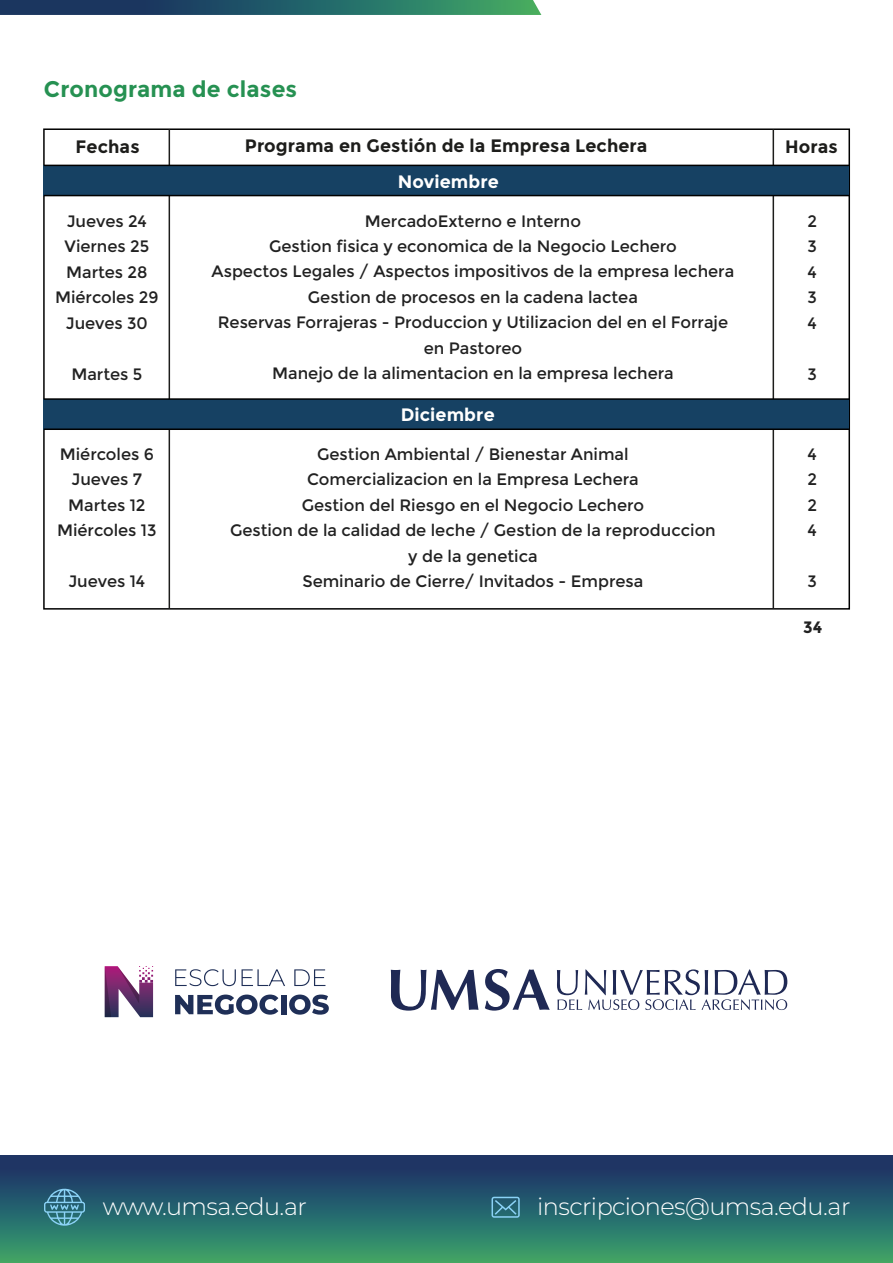
<style>
.page{position:relative;width:893px;height:1263px;background:#fff}
.page>*{position:absolute;margin:0;border:0;box-sizing:border-box;transform-origin:0 0}
.t1{font:300 24px "Montserrat";letter-spacing:-.025em;color:#fff}
.t2{font:700 22.5px "Montserrat";letter-spacing:.005em;color:#269152}
.t3{font:700 18px "Montserrat";letter-spacing:.005em;color:#1d1d1b}
.t4{font:700 18px "Montserrat";letter-spacing:.005em;color:#fff}
.t5{font:16.5px/25.5px "Montserrat";color:#212121;text-align:center}
.t6{font:700 16.5px "Montserrat";color:#212121}
</style>
<div class="page">
<svg style="left:175px;top:969px;width:61px;height:17px"></svg>
<svg style="left:242px;top:969px;width:43px;height:17px"></svg>
<svg style="left:294px;top:969px;width:31px;height:17px"></svg>
<svg style="left:175px;top:994px;width:103px;height:21px"></svg>
<div style="left:281px;top:995px;width:5px;height:19px;background:#1f2f57"></div>
<svg style="left:289px;top:994px;width:40px;height:21px"></svg>
<svg style="left:105px;top:966px;width:48px;height:51px"></svg>
<div style="left:0;top:1155px;width:893px;height:108px;background:linear-gradient(to bottom,#172768,#39a16c)"></div>
<svg style="left:491px;top:1197px;width:29px;height:21px"></svg>
<svg style="left:44px;top:1187px;width:41px;height:40px;background:#428296"></svg>
<svg style="left:0;top:0;width:541px;height:15px;background:#276166"></svg>
<hr style="left:169px;top:129px;width:1px;height:480px;background:#1d1d1b">
<hr style="left:773px;top:129px;width:1px;height:480px;background:#1d1d1b">
<div style="left:44px;top:165px;width:805px;height:31px;background:#164163"></div>
<div style="left:44px;top:399px;width:805px;height:30px;background:#164163"></div>
<hr style="left:44px;top:165px;width:806px;height:1px;background:#000">
<hr style="left:44px;top:195px;width:806px;height:1px;background:#000">
<hr style="left:44px;top:398px;width:806px;height:2px;background:#000">
<hr style="left:44px;top:428px;width:806px;height:2px;background:#000">
<svg style="left:557px;top:969px;width:230px;height:41px"></svg>
<svg style="left:391px;top:970px;width:87px;height:40px"></svg>
<svg style="left:485px;top:969px;width:65px;height:41px"></svg>
<h2 class="t2" style="left:44px;top:76px;width:255px">Cronograma de clases</h2>
<p class="t3" style="left:76px;top:135px;width:66px">Fechas</p>
<p class="t3" style="left:245px;top:135px;width:404px">Programa en Gestión de la Empresa Lechera</p>
<p class="t3" style="left:785px;top:135px;width:54px">Horas</p>
<p class="t5" style="left:55px;top:208px;width:105px">Jueves 24<br>Viernes 25<br>Martes 28<br>Miércoles 29<br>Jueves 30</p>
<p class="t5" style="left:71px;top:361px;width:72px">Martes 5</p>
<p class="t5" style="left:57px;top:441px;width:101px">Miércoles 6<br>Jueves 7<br>Martes 12<br>Miércoles 13</p>
<p class="t5" style="left:68px;top:569px;width:78px">Jueves 14</p>
<p class="t4" style="left:398px;top:170px;width:103px">Noviembre</p>
<p class="t5" style="left:212px;top:208px;width:524px">MercadoExterno e Interno<br>Gestion fisica y economica de la Negocio Lechero<br>Aspectos Legales / Aspectos impositivos de la empresa lechera Gestion de procesos en la cadena lactea<br>Reservas Forrajeras - Produccion y Utilizacion del en el Forraje en Pastoreo<br>Manejo de la alimentacion en la empresa lechera</p>
<p class="t4" style="left:401px;top:404px;width:95px">Diciembre</p>
<p class="t5" style="left:230px;top:441px;width:487px">Gestion Ambiental / Bienestar Animal<br>Comercializacion en la Empresa Lechera<br>Gestion del Riesgo en el Negocio Lechero<br>Gestion de la calidad de leche / Gestion de la reproduccion y de la genetica<br>Seminario de Cierre/ Invitados - Empresa</p>
<p class="t5" style="left:807px;top:208px;width:11px;text-align:justify">2<br>3<br>4<br>3<br>4</p>
<p class="t5" style="left:807px;top:361px;width:11px">3</p>
<p class="t5" style="left:807px;top:441px;width:11px;text-align:justify">4<br>2<br>2<br>4</p>
<p class="t5" style="left:807px;top:569px;width:11px">3</p>
<p class="t6" style="left:803px;top:618px;width:21px">34</p>
<h1 class="t1" style="left:103px;top:1190px;width:206px">www.umsa.edu.ar</h1>
<h1 class="t1" style="left:537px;top:1190px;width:315px">inscripciones@umsa.edu.ar</h1>
</div>
